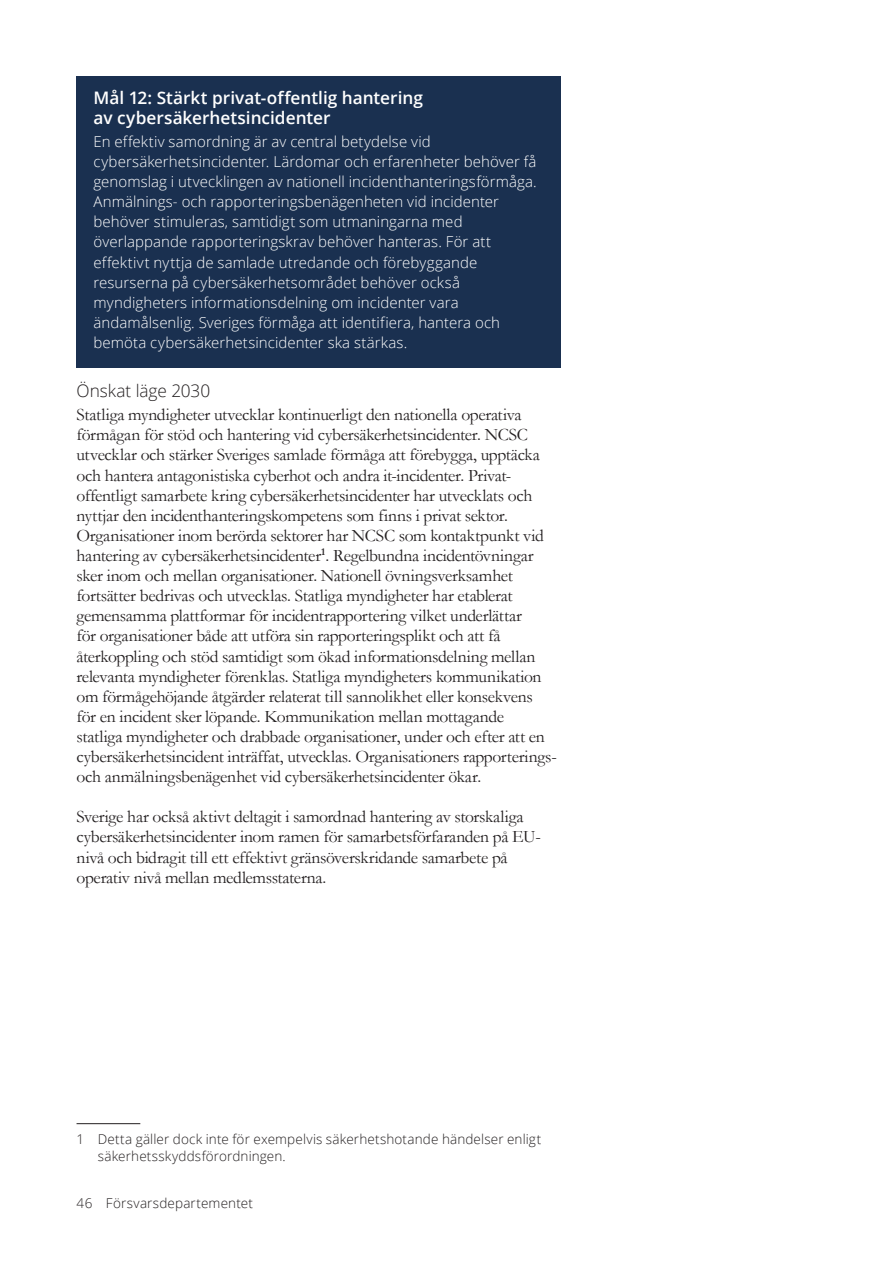
<style>
.page{position:relative;width:893px;height:1263px;background:#fff}
.page>*{position:absolute;margin:0;border:0;box-sizing:border-box;transform-origin:0 0}
.Brödtext_vänsterjusterad_P{font:17.55px/20.1px "Garamond";letter-spacing:-.015em;color:#231f20}
.Mellanrubrik_H4{font:600 17.25px/20.1px "Open Sans";color:#fff}
.Mellanrubrik_H5{font:300 17.25px "Open Sans";letter-spacing:-.005em;color:#231f20}
.Brödtext_vänsterjusterad_P-2{font:300 15px/20.1px "Open Sans";letter-spacing:.005em;color:#fff}
.Fotnotstext{font:300 13.5px/16.5px "Open Sans";letter-spacing:.01em;color:#231f20}
</style>
<div class="page">
<div style="left:77px;top:77px;width:484px;height:291px;background:#1a3050"></div>
<hr style="left:77px;top:1123px;width:63px;height:1px;background:#231f20">
<h4 class="Mellanrubrik_H4" style="left:94px;top:87px;width:331px">Mål 12: Stärkt privat-offentlig hantering av cybersäkerhetsincidenter</h4>
<p class="Brödtext_vänsterjusterad_P-2" style="left:94px;top:131px;width:445px">En effektiv samordning är av central betydelse vid cybersäkerhetsincidenter. Lärdomar och erfarenheter behöver få genomslag i utvecklingen av nationell incidenthanteringsförmåga.<br>Anmälnings- och rapporteringsbenägenheten vid incidenter behöver stimuleras, samtidigt som utmaningarna med överlappande rapporteringskrav behöver hanteras. För att effektivt nyttja de samlade utredande och förebyggande resurserna på cybersäkerhetsområdet behöver också myndigheters informationsdelning om incidenter vara ändamålsenlig. Sveriges förmåga att identifiera, hantera och bemöta cybersäkerhetsincidenter ska stärkas.</p>
<h5 class="Mellanrubrik_H5" style="left:77px;top:379px;width:135px">Önskat läge 2030</h5>
<p class="Brödtext_vänsterjusterad_P" style="left:77px;top:404px;width:482px">Statliga myndigheter utvecklar kontinuerligt den nationella operativa förmågan för stöd och hantering vid cybersäkerhetsincidenter. NCSC utvecklar och stärker Sveriges samlade förmåga att förebygga, upptäcka och hantera antagonistiska cyberhot och andra it-incidenter. Privat&shy;offentligt samarbete kring cybersäkerhetsincidenter har utvecklats och nyttjar den incidenthanteringskompetens som finns i privat sektor.<br>Organisationer inom berörda sektorer har NCSC som kontaktpunkt vid hantering av cybersäkerhetsincidenter<sup>1</sup>. Regelbundna incidentövningar sker inom och mellan organisationer. Nationell övningsverksamhet fortsätter bedrivas och utvecklas. Statliga myndigheter har etablerat gemensamma plattformar för incidentrapportering vilket underlättar<br>för organisationer både att utföra sin rapporteringsplikt och att få återkoppling och stöd samtidigt som ökad informationsdelning mellan relevanta myndigheter förenklas. Statliga myndigheters kommunikation om förmågehöjande åtgärder relaterat till sannolikhet eller konsekvens<br>för en incident sker löpande. Kommunikation mellan mottagande<br>statliga myndigheter och drabbade organisationer, under och efter att en cybersäkerhetsincident inträffat, utvecklas. Organisationers rapporterings&shy;och anmälningsbenägenhet vid cybersäkerhetsincidenter ökar.</p>
<p class="Brödtext_vänsterjusterad_P" style="left:77px;top:806px;width:466px">Sverige har också aktivt deltagit i samordnad hantering av storskaliga cybersäkerhetsincidenter inom ramen för samarbetsförfaranden på EU&shy;nivå och bidragit till ett effektivt gränsöverskridande samarbete på operativ nivå mellan medlemsstaterna.</p>
<p class="Fotnotstext" style="left:98px;top:1131px;width:445px;text-indent:-21px">1 Detta gäller dock inte för exempelvis säkerhetshotande händelser enligt säkerhetsskyddsförordningen.</p>
<p class="Fotnotstext" style="left:77px;top:1194px;width:178px">46 Försvarsdepartementet</p>
</div>
